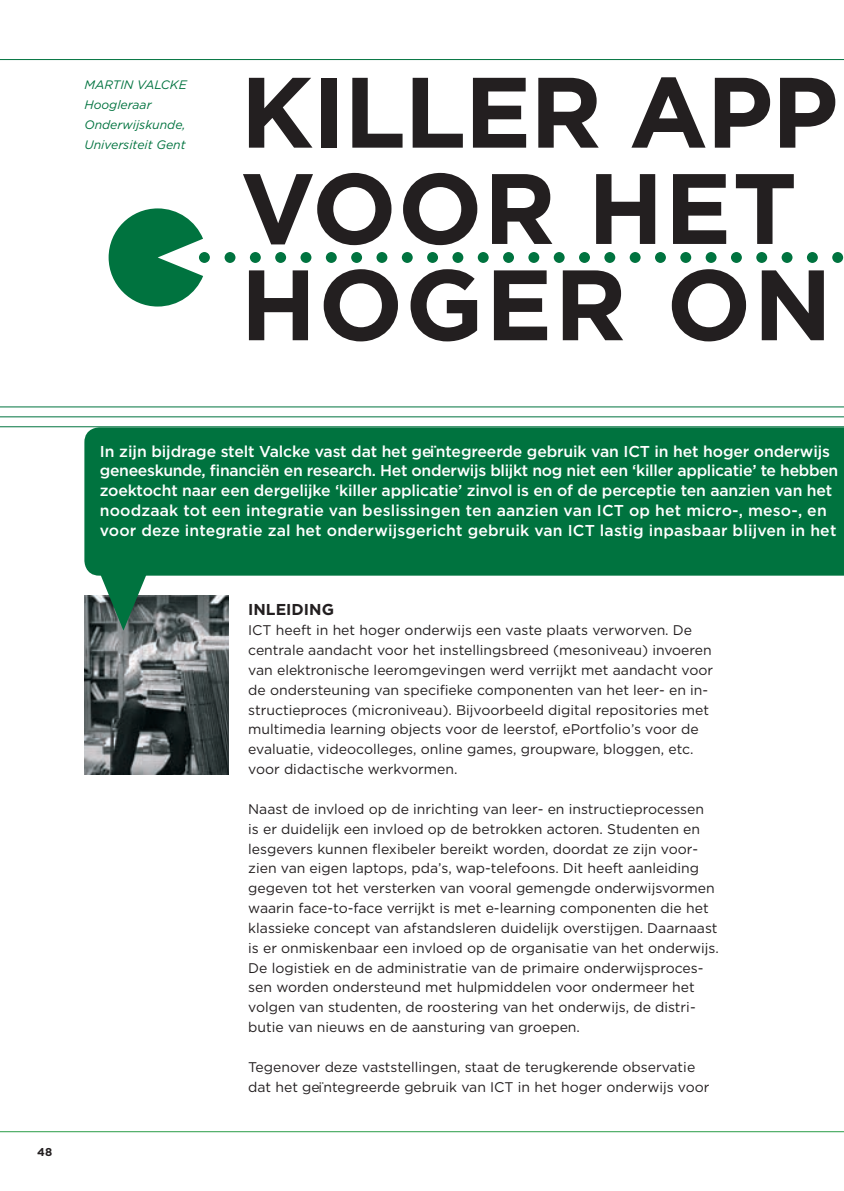
<style>
.page{position:relative;width:844px;height:1191px;background:#fff}
.page>*{position:absolute;margin:0;border:0;box-sizing:border-box;transform-origin:0 0}
.t1{font:700 99.75px/96.2px "Gotham";letter-spacing:.01em;color:#231f20}
.t2{font:500 15.75px/19.8px "Gotham";letter-spacing:-.01em;color:#fff}
.t3{font:700 15.75px "Gotham";color:#231f20}
.t4{font:14px/19.8px "Gotham";color:#231f20}
.t5{font:italic 12.25px/19.8px "Gotham";color:#00733f}
.t6{font:700 11.38px "Gotham";color:#231f20}
</style>
<div class="page">
<img style="left:84px;top:595px;width:144px;height:179px">
<hr style="left:0;top:1131px;width:843px;height:1px;background:#299d46">
<hr style="left:0;top:59px;width:843px;height:1px;background:#00733f">
<hr style="left:0;top:426px;width:843px;height:1px;background:#00733f">
<hr style="left:0;top:406px;width:843px;height:1px;background:#00733f">
<hr style="left:0;top:416px;width:843px;height:1px;background:#00733f">
<div style="left:84px;top:427px;width:759px;height:148px;background:#00733f"></div>
<svg style="left:109px;top:208px;width:94px;height:98px"></svg>
<div style="left:197px;top:250px;width:15px;height:15px;background:#00733f;border-radius:50%"></div>
<div style="left:195px;top:248px;width:19px;height:19px;border:4px solid #fff;border-radius:50%"></div>
<div style="left:222px;top:250px;width:15px;height:15px;background:#00733f;border-radius:50%"></div>
<div style="left:220px;top:248px;width:19px;height:19px;border:4px solid #fff;border-radius:50%"></div>
<svg style="left:99px;top:572px;width:48px;height:58px;background:#36745a"></svg>
<div style="left:248px;top:250px;width:15px;height:15px;background:#00733f;border-radius:50%"></div>
<div style="left:246px;top:248px;width:19px;height:19px;border:4px solid #fff;border-radius:50%"></div>
<div style="left:273px;top:250px;width:15px;height:15px;background:#00733f;border-radius:50%"></div>
<div style="left:271px;top:248px;width:19px;height:19px;border:4px solid #fff;border-radius:50%"></div>
<div style="left:298px;top:250px;width:15px;height:15px;background:#00733f;border-radius:50%"></div>
<div style="left:296px;top:248px;width:19px;height:19px;border:4px solid #fff;border-radius:50%"></div>
<div style="left:324px;top:250px;width:14px;height:15px;background:#00733f;border-radius:50%"></div>
<div style="left:322px;top:248px;width:18px;height:19px;border:4px solid #fff;border-radius:50%"></div>
<div style="left:349px;top:250px;width:15px;height:15px;background:#00733f;border-radius:50%"></div>
<div style="left:347px;top:248px;width:19px;height:19px;border:4px solid #fff;border-radius:50%"></div>
<div style="left:374px;top:250px;width:15px;height:15px;background:#00733f;border-radius:50%"></div>
<div style="left:372px;top:248px;width:19px;height:19px;border:4px solid #fff;border-radius:50%"></div>
<div style="left:399px;top:250px;width:15px;height:15px;background:#00733f;border-radius:50%"></div>
<div style="left:398px;top:248px;width:18px;height:19px;border:4px solid #fff;border-radius:50%"></div>
<div style="left:425px;top:250px;width:15px;height:15px;background:#00733f;border-radius:50%"></div>
<div style="left:423px;top:248px;width:19px;height:19px;border:4px solid #fff;border-radius:50%"></div>
<div style="left:450px;top:250px;width:15px;height:15px;background:#00733f;border-radius:50%"></div>
<div style="left:448px;top:248px;width:19px;height:19px;border:4px solid #fff;border-radius:50%"></div>
<div style="left:475px;top:250px;width:15px;height:15px;background:#00733f;border-radius:50%"></div>
<div style="left:473px;top:248px;width:19px;height:19px;border:4px solid #fff;border-radius:50%"></div>
<div style="left:501px;top:250px;width:15px;height:15px;background:#00733f;border-radius:50%"></div>
<div style="left:499px;top:248px;width:19px;height:19px;border:4px solid #fff;border-radius:50%"></div>
<div style="left:526px;top:250px;width:15px;height:15px;background:#00733f;border-radius:50%"></div>
<div style="left:524px;top:248px;width:19px;height:19px;border:4px solid #fff;border-radius:50%"></div>
<div style="left:551px;top:250px;width:15px;height:15px;background:#00733f;border-radius:50%"></div>
<div style="left:549px;top:248px;width:19px;height:19px;border:4px solid #fff;border-radius:50%"></div>
<div style="left:577px;top:250px;width:14px;height:15px;background:#00733f;border-radius:50%"></div>
<div style="left:575px;top:248px;width:18px;height:19px;border:4px solid #fff;border-radius:50%"></div>
<div style="left:602px;top:250px;width:15px;height:15px;background:#00733f;border-radius:50%"></div>
<div style="left:600px;top:248px;width:19px;height:19px;border:4px solid #fff;border-radius:50%"></div>
<div style="left:627px;top:250px;width:15px;height:15px;background:#00733f;border-radius:50%"></div>
<div style="left:625px;top:248px;width:19px;height:19px;border:4px solid #fff;border-radius:50%"></div>
<div style="left:652px;top:250px;width:15px;height:15px;background:#00733f;border-radius:50%"></div>
<div style="left:651px;top:248px;width:18px;height:19px;border:4px solid #fff;border-radius:50%"></div>
<div style="left:678px;top:250px;width:15px;height:15px;background:#00733f;border-radius:50%"></div>
<div style="left:676px;top:248px;width:19px;height:19px;border:4px solid #fff;border-radius:50%"></div>
<div style="left:703px;top:250px;width:15px;height:15px;background:#00733f;border-radius:50%"></div>
<div style="left:701px;top:248px;width:19px;height:19px;border:4px solid #fff;border-radius:50%"></div>
<svg style="left:728px;top:250px;width:15px;height:15px"></svg>
<div style="left:726px;top:248px;width:19px;height:19px;border:4px solid #fff;border-radius:50%"></div>
<div style="left:754px;top:250px;width:15px;height:15px;background:#00733f;border-radius:50%"></div>
<div style="left:752px;top:248px;width:19px;height:19px;border:4px solid #fff;border-radius:50%"></div>
<div style="left:779px;top:250px;width:15px;height:15px;background:#00733f;border-radius:50%"></div>
<div style="left:777px;top:248px;width:19px;height:19px;border:4px solid #fff;border-radius:50%"></div>
<div style="left:804px;top:250px;width:15px;height:15px;background:#00733f;border-radius:50%"></div>
<div style="left:802px;top:248px;width:19px;height:19px;border:4px solid #fff;border-radius:50%"></div>
<svg style="left:832px;top:252px;width:11px;height:11px"></svg>
<p class="t5" style="left:84px;top:75px;width:104px">MARTIN VALCKE<br>Hoogleraar<br>Onderwijskunde,<br>Universiteit Gent</p>
<h1 class="t1" style="left:240px;top:62px;width:599px">KI LLER APP<br>VOOR HET<br>HOGER ON</h1>
<p class="t6" style="left:37px;top:1145px;width:17px">48</p>
<p class="t2" style="left:100px;top:441px;width:739px">I n zijn bijdrage stelt Valcke vast dat het geïntegreerde gebruik van I CT in het hoger onderwijs geneeskunde, financiën en research. Het onderwijs blijkt nog niet een ‘killer applicatie’ te hebben zoektocht naar een dergelijke ‘killer applicatie’ zinvol is en of de perceptie ten aanzien van het noodzaak tot een integratie van beslissingen ten aanzien van I CT op het micro-, meso-, en voor deze integratie zal het onderwijsgericht gebruik van I CT lastig inpasbaar blijven in het</p>
<p class="t3" style="left:248px;top:600px;width:87px">INLEIDING</p>
<p class="t4" style="left:248px;top:620px;width:466px">ICT heeft in het hoger onderwijs een vaste plaats verworven. De centrale aandacht voor het instellingsbreed (mesoniveau) invoeren van elektronische leeromgevingen werd verrijkt met aandacht voor de ondersteuning van specifieke componenten van het leer- en in&shy;structieproces (microniveau). Bijvoorbeeld digital repositories met multimedia learning objects voor de leerstof, ePortfolio’s voor de evaluatie, videocolleges, online games, groupware, bloggen, etc. voor didactische werkvormen.</p>
<p class="t4" style="left:248px;top:798px;width:472px">Naast de invloed op de inrichting van leer- en instructieprocessen<br>is er duidelijk een invloed op de betrokken actoren. Studenten en lesgevers kunnen flexibeler bereikt worden, doordat ze zijn voor&shy;zien van eigen laptops, pda’s, wap-telefoons. Dit heeft aanleiding gegeven tot het versterken van vooral gemengde onderwijsvormen waarin face-to-face verrijkt is met e-learning componenten die het klassieke concept van afstandsleren duidelijk overstijgen. Daarnaast is er onmiskenbaar een invloed op de organisatie van het onderwijs.<br>De logistiek en de administratie van de primaire onderwijsproces&shy;sen worden ondersteund met hulpmiddelen voor ondermeer het volgen van studenten, de roostering van het onderwijs, de distri&shy;butie van nieuws en de aansturing van groepen.</p>
<p class="t4" style="left:248px;top:1056px;width:462px">Tegenover deze vaststellingen, staat de terugkerende observatie dat het geïntegreerde gebruik van ICT in het hoger onderwijs voor</p>
</div>
